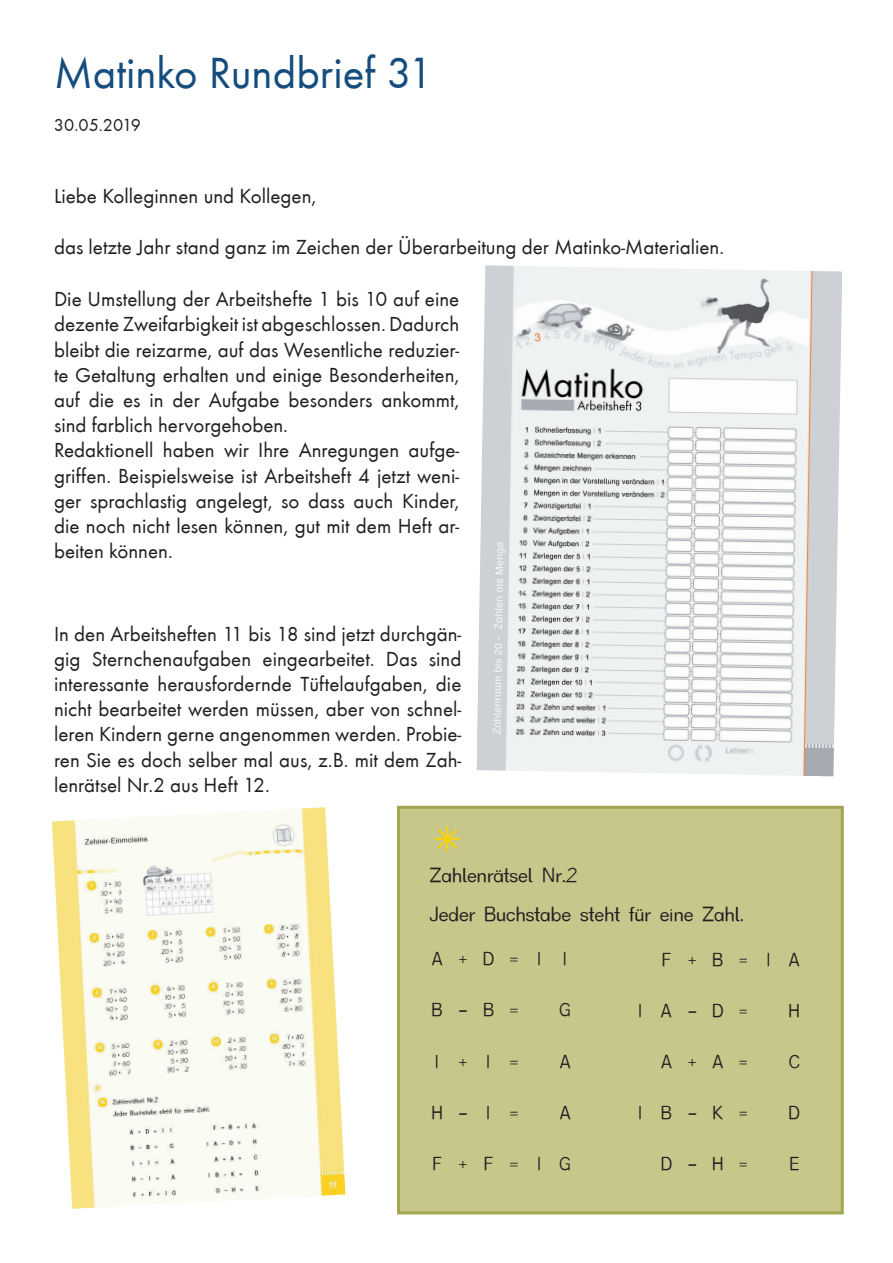
<style>
.page{position:relative;width:893px;height:1263px;background:#fff}
.page>*{position:absolute;margin:0;border:0;box-sizing:border-box;transform-origin:0 0}
.t1{font:45px "Futura T";color:#144d7e}
.t2{font:21px/25.2px "Futura T";color:#231f20;text-align:justify}
.t3{font:18px/39px "Bayernfine";color:#231f20}
.t4{font:18px "Futura T";color:#231f20}
.t5{font:16.5px "Bayernfine";color:#231f20}
</style>
<div class="page">
<img style="left:476px;top:265px;width:366px;height:511px">
<img style="left:52px;top:807px;width:293px;height:402px">
<div style="left:397px;top:806px;width:447px;height:408px;background:#c7c78c;border:3px solid #a3a650"></div>
<hr style="left:435px;top:838px;width:25px;height:2px;background:#fed304">
<svg style="left:436px;top:827px;width:23px;height:23px"></svg>
<hr style="left:446px;top:826px;width:2px;height:25px;background:#fed304">
<h1 class="t1" style="left:54px;top:46px;width:381px">Matinko Rundbrief 31</h1>
<p class="t4" style="left:54px;top:114px;width:89px">30.05.2019</p>
<p class="t2" style="left:54px;top:183px;width:264px">Liebe Kolleginnen und Kollegen,</p>
<p class="t2" style="left:54px;top:234px;width:672px">das letzte Jahr stand ganz im Zeichen der Überarbeitung der Matinko-Materialien.</p>
<p class="t2" style="left:54px;top:286px;width:407px;text-align:left">Die Umstellung der Arbeitshefte 1 bis 10 auf eine dezente Zweifarbigkeit ist abgeschlossen. Dadurch bleibt die reizarme, auf das Wesentliche reduzier&shy;te Getaltung erhalten und einige Besonderheiten, auf die es in der Aufgabe besonders ankommt, sind farblich hervorgehoben.<br>Redaktionell haben wir Ihre Anregungen aufge&shy;griffen. Beispielsweise ist Arbeitsheft 4 jetzt weni&shy;ger sprachlastig angelegt, so dass auch Kinder, die noch nicht lesen können, gut mit dem Heft ar&shy;beiten können.</p>
<p class="t2" style="left:54px;top:621px;width:409px">In den Arbeitsheften 11 bis 18 sind jetzt durchgän&shy;gig Sternchenaufgaben eingearbeitet. Das sind interessante herausfordernde Tüftelaufgaben, die nicht bearbeitet werden müssen, aber von schnel&shy;leren Kindern gerne angenommen werden. Probie&shy;ren Sie es doch selber mal aus, z.B. mit dem Zah&shy;lenrätsel Nr.2 aus Heft 12.</p>
<p class="t3" style="left:430px;top:856px;width:316px">Zahlenrätsel Nr.2<br>Jeder Buchstabe steht für eine Zahl.</p>
<p class="t5" style="left:432px;top:950px;width:112px">A+D= I</p>
<p class="t5" style="left:563px;top:950px;width:6px">I</p>
<p class="t5" style="left:432px;top:1001px;width:88px">B–B=</p>
<p class="t5" style="left:559px;top:1001px;width:14px">G</p>
<p class="t5" style="left:435px;top:1052px;width:85px">I+I=</p>
<p class="t5" style="left:560px;top:1052px;width:12px">A</p>
<p class="t5" style="left:431px;top:1103px;width:89px">H–I=</p>
<p class="t5" style="left:560px;top:1103px;width:12px">A</p>
<p class="t5" style="left:433px;top:1154px;width:140px">F+F= IG</p>
<p class="t5" style="left:662px;top:950px;width:139px">F+B= IA</p>
<p class="t5" style="left:638px;top:1001px;width:111px">I A–D=</p>
<p class="t5" style="left:789px;top:1001px;width:13px">H</p>
<p class="t5" style="left:661px;top:1052px;width:88px">A+A=</p>
<p class="t5" style="left:789px;top:1052px;width:13px">C</p>
<p class="t5" style="left:638px;top:1103px;width:111px">I B–K=</p>
<p class="t5" style="left:789px;top:1103px;width:13px">D</p>
<p class="t5" style="left:661px;top:1154px;width:89px">D–H=</p>
<p class="t5" style="left:789px;top:1154px;width:12px">E</p>
</div>
